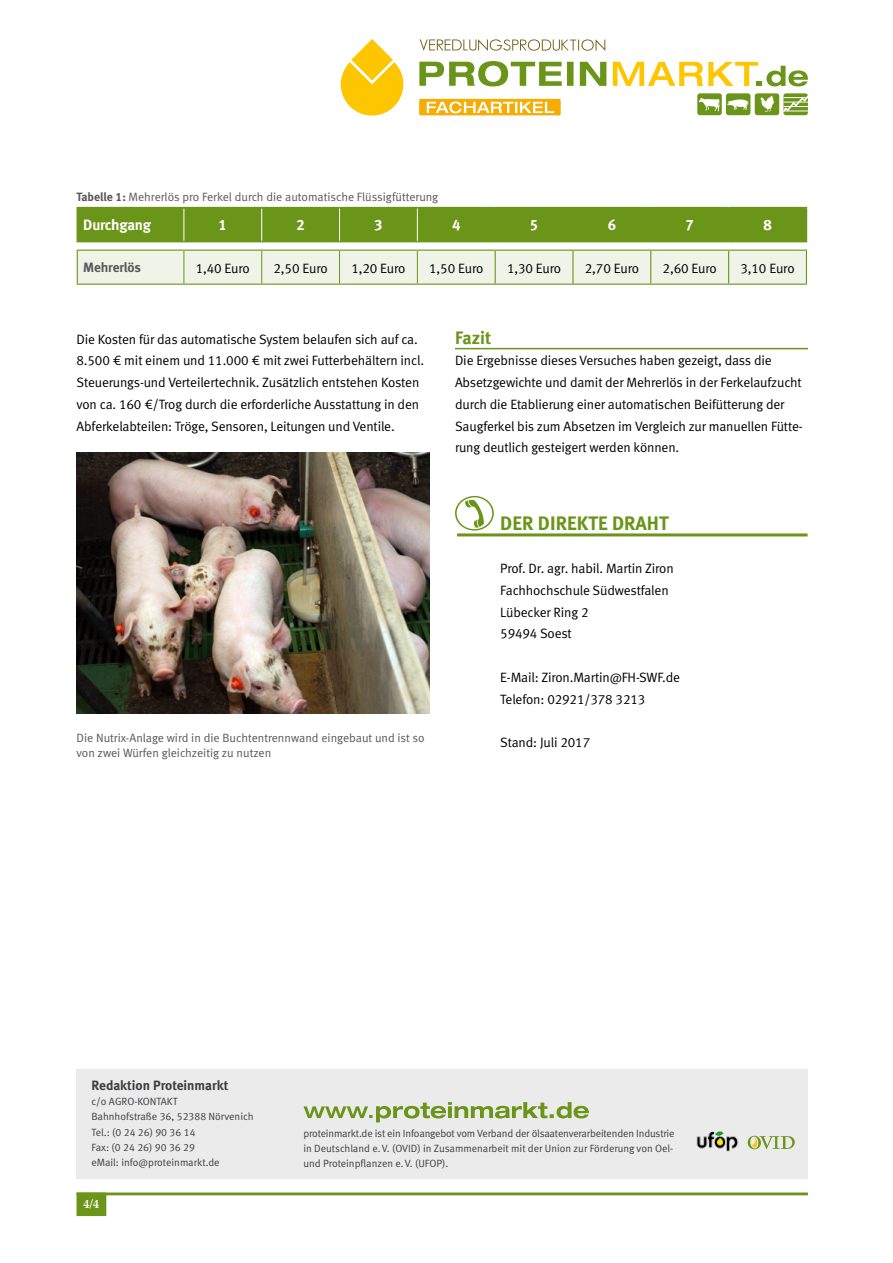
<style>
.page{position:relative;width:893px;height:1263px;background:#fff}
.page>*{position:absolute;margin:0;border:0;box-sizing:border-box;transform-origin:0 0}
.t1{font:19.5px "Meta Bold LF";letter-spacing:.005em;color:#6a9519}
.Zwischenhead{font:18px "Meta Bold LF";color:#6a9519}
.Tabelle_2{font:15px "Meta Bold LF";letter-spacing:-.015em;color:#fff}
.Text{font:13.5px/21.8px "Meta Normal LF";letter-spacing:-.01em;color:#000}
.t2{font:13.5px "Meta Bold LF";color:#3e3d40}
.Tabelle_1{font:13.5px "Meta Bold LF";letter-spacing:-.01em;color:#58585a}
.BU{font:12px/15px "Meta Normal LF";color:#58585a}
.t3{font:700 12px "Palatino Linotype";color:#fff}
.t4{font:10.5px/15px "Meta Normal LF";color:#3e3d40;text-align:justify}
.s1{font-family:"Meta Bold LF"}
</style>
<div class="page">
<hr style="left:77px;top:1192px;width:731px;height:3px;background:#6a9519">
<div style="left:77px;top:1192px;width:29px;height:24px;background:#6a9519;border:2px solid #6a9519"></div>
<svg style="left:419px;top:61px;width:143px;height:25px"></svg>
<div style="left:567px;top:62px;width:7px;height:24px;background:#6a9519"></div>
<svg style="left:580px;top:62px;width:26px;height:24px"></svg>
<svg style="left:341px;top:39px;width:62px;height:77px"></svg>
<svg style="left:420px;top:39px;width:185px;height:12px"></svg>
<div style="left:726px;top:93px;width:24px;height:22px;background:#6a9519;border-radius:3px"></div>
<svg style="left:727px;top:99px;width:21px;height:11px"></svg>
<div style="left:697px;top:93px;width:25px;height:22px;background:#6a9519;border-radius:3px"></div>
<svg style="left:699px;top:98px;width:21px;height:13px"></svg>
<div style="left:755px;top:93px;width:24px;height:22px;background:#6a9519;border-radius:3px"></div>
<svg style="left:760px;top:95px;width:14px;height:17px"></svg>
<div style="left:783px;top:93px;width:25px;height:22px;background:#6a9519;border-radius:3px"></div>
<svg style="left:783px;top:93px;width:25px;height:21px"></svg>
<svg style="left:613px;top:62px;width:195px;height:24px"></svg>
<div style="left:419px;top:99px;width:142px;height:16px;background:#f7ac03;border-radius:2px"></div>
<svg style="left:427px;top:101px;width:127px;height:12px"></svg>
<svg style="left:455px;top:495px;width:39px;height:36px"></svg>
<hr style="left:457px;top:533px;width:351px;height:3px;background:#6a9519">
<hr style="left:455px;top:348px;width:353px;height:1px;background:#6a9519">
<div style="left:77px;top:1069px;width:731px;height:109px;background:#ebebec"></div>
<svg style="left:304px;top:1102px;width:285px;height:20px;background:#bfcea5"></svg>
<svg style="left:748px;top:1136px;width:47px;height:13px"></svg>
<img style="left:692px;top:1129px;width:50px;height:27px">
<div style="left:78px;top:208px;width:728px;height:33px;background:#6a9519"></div>
<div style="left:78px;top:251px;width:728px;height:33px;background:#f0f4e8"></div>
<hr style="left:184px;top:208px;width:1px;height:33px;background:#fff">
<hr style="left:261px;top:208px;width:1px;height:33px;background:#fff">
<hr style="left:339px;top:208px;width:1px;height:33px;background:#fff">
<hr style="left:417px;top:208px;width:1px;height:33px;background:#fff">
<hr style="left:77px;top:207px;width:107px;height:1px;background:#6a9519">
<hr style="left:77px;top:208px;width:1px;height:33px;background:#6a9519">
<hr style="left:184px;top:207px;width:78px;height:1px;background:#6a9519">
<hr style="left:262px;top:207px;width:78px;height:1px;background:#6a9519">
<hr style="left:340px;top:207px;width:77px;height:1px;background:#6a9519">
<hr style="left:417px;top:207px;width:78px;height:1px;background:#6a9519">
<hr style="left:495px;top:207px;width:78px;height:1px;background:#6a9519">
<hr style="left:494px;top:208px;width:2px;height:33px;background:#6a9519">
<hr style="left:573px;top:207px;width:78px;height:1px;background:#6a9519">
<hr style="left:572px;top:208px;width:2px;height:33px;background:#6a9519">
<hr style="left:651px;top:207px;width:78px;height:1px;background:#6a9519">
<hr style="left:650px;top:208px;width:2px;height:33px;background:#6a9519">
<hr style="left:729px;top:207px;width:78px;height:1px;background:#6a9519">
<hr style="left:728px;top:208px;width:1px;height:33px;background:#6a9519">
<hr style="left:806px;top:208px;width:1px;height:33px;background:#6a9519">
<hr style="left:77px;top:241px;width:107px;height:1px;background:#6a9519">
<hr style="left:184px;top:241px;width:78px;height:1px;background:#6a9519">
<hr style="left:262px;top:241px;width:78px;height:1px;background:#6a9519">
<hr style="left:340px;top:241px;width:77px;height:1px;background:#6a9519">
<hr style="left:417px;top:241px;width:78px;height:1px;background:#6a9519">
<hr style="left:495px;top:241px;width:78px;height:1px;background:#6a9519">
<hr style="left:573px;top:241px;width:78px;height:1px;background:#6a9519">
<hr style="left:651px;top:241px;width:78px;height:1px;background:#6a9519">
<hr style="left:729px;top:241px;width:78px;height:1px;background:#6a9519">
<hr style="left:495px;top:251px;width:1px;height:33px;background:#6a9519">
<hr style="left:572px;top:251px;width:2px;height:33px;background:#6a9519">
<hr style="left:650px;top:251px;width:1px;height:33px;background:#6a9519">
<hr style="left:728px;top:251px;width:1px;height:33px;background:#6a9519">
<hr style="left:184px;top:251px;width:1px;height:33px;background:#6a9519">
<hr style="left:261px;top:251px;width:1px;height:33px;background:#6a9519">
<hr style="left:339px;top:251px;width:1px;height:33px;background:#6a9519">
<hr style="left:417px;top:251px;width:1px;height:33px;background:#6a9519">
<hr style="left:77px;top:250px;width:107px;height:1px;background:#6a9519">
<hr style="left:77px;top:251px;width:1px;height:33px;background:#6a9519">
<hr style="left:184px;top:250px;width:78px;height:1px;background:#6a9519">
<hr style="left:262px;top:250px;width:78px;height:1px;background:#6a9519">
<hr style="left:340px;top:250px;width:77px;height:1px;background:#6a9519">
<hr style="left:417px;top:250px;width:78px;height:1px;background:#6a9519">
<hr style="left:495px;top:250px;width:78px;height:1px;background:#6a9519">
<hr style="left:573px;top:250px;width:78px;height:1px;background:#6a9519">
<hr style="left:651px;top:250px;width:78px;height:1px;background:#6a9519">
<hr style="left:729px;top:250px;width:78px;height:1px;background:#6a9519">
<hr style="left:806px;top:251px;width:1px;height:33px;background:#6a9519">
<hr style="left:77px;top:284px;width:107px;height:1px;background:#6a9519">
<hr style="left:184px;top:284px;width:78px;height:1px;background:#6a9519">
<hr style="left:262px;top:284px;width:78px;height:1px;background:#6a9519">
<hr style="left:340px;top:284px;width:77px;height:1px;background:#6a9519">
<hr style="left:417px;top:284px;width:78px;height:1px;background:#6a9519">
<hr style="left:495px;top:284px;width:78px;height:1px;background:#6a9519">
<hr style="left:573px;top:284px;width:78px;height:1px;background:#6a9519">
<hr style="left:651px;top:284px;width:78px;height:1px;background:#6a9519">
<hr style="left:729px;top:284px;width:78px;height:1px;background:#6a9519">
<img style="left:77px;top:452px;width:352px;height:261px">
<p class="BU" style="left:77px;top:189px;width:363px"><span class="s1">Tabelle 1:</span> Mehrerlös pro Ferkel durch die automatische Flüssigfütterung</p>
<p class="Tabelle_2" style="left:83px;top:216px;width:69px">Durchgang</p>
<p class="Tabelle_2" style="left:219px;top:216px;width:10px">1</p>
<p class="Tabelle_2" style="left:296px;top:216px;width:10px">2</p>
<p class="Tabelle_2" style="left:374px;top:216px;width:10px">3</p>
<p class="Tabelle_2" style="left:452px;top:216px;width:10px">4</p>
<p class="Tabelle_2" style="left:530px;top:216px;width:10px">5</p>
<p class="Tabelle_2" style="left:608px;top:216px;width:10px">6</p>
<p class="Tabelle_2" style="left:685px;top:216px;width:10px">7</p>
<p class="Tabelle_2" style="left:763px;top:216px;width:10px">8</p>
<p class="Tabelle_1" style="left:83px;top:260px;width:59px">Mehrerlös</p>
<p class="Text" style="left:196px;top:257px;width:56px">1,40 Euro</p>
<p class="Text" style="left:274px;top:257px;width:56px">2,50 Euro</p>
<p class="Text" style="left:351px;top:257px;width:56px">1,20 Euro</p>
<p class="Text" style="left:429px;top:257px;width:56px">1,50 Euro</p>
<p class="Text" style="left:507px;top:257px;width:56px">1,30 Euro</p>
<p class="Text" style="left:585px;top:257px;width:56px">2,70 Euro</p>
<p class="Text" style="left:663px;top:257px;width:56px">2,60 Euro</p>
<p class="Text" style="left:740px;top:257px;width:56px">3,10 Euro</p>
<p class="Text" style="left:77px;top:328px;width:349px">Die Kosten für das automatische System belaufen sich auf ca.<br>8.500 € mit einem und 11.000 € mit zwei Futterbehältern incl.<br>Steuerungs-und Verteilertechnik. Zusätzlich entstehen Kosten von ca. 160 €/Trog durch die erforderliche Ausstattung in den Abferkelabteilen: Tröge, Sensoren, Leitungen und Ventile.</p>
<p class="Zwischenhead" style="left:455px;top:327px;width:38px">Fazit</p>
<p class="Text" style="left:455px;top:350px;width:349px">Die Ergebnisse dieses Versuches haben gezeigt, dass die Absetzgewichte und damit der Mehrerlös in der Ferkelaufzucht durch die Etablierung einer automatischen Beifütterung der Saugferkel bis zum Absetzen im Vergleich zur manuellen Fütte&shy;rung deutlich gesteigert werden können.</p>
<p class="BU" style="left:77px;top:731px;width:350px">Die Nutrix-Anlage wird in die Buchtentrennwand eingebaut und ist so von zwei Würfen gleichzeitig zu nutzen</p>
<p class="t1" style="left:500px;top:511px;width:170px">DER DIREKTE DRAHT</p>
<p class="Text" style="left:500px;top:557px;width:175px">Prof. Dr. agr. habil. Martin Ziron</p>
<p class="Text" style="left:500px;top:579px;width:170px">Fachhochschule Südwestfalen</p>
<p class="Text" style="left:500px;top:601px;width:90px">Lübecker Ring 2</p>
<p class="Text" style="left:500px;top:623px;width:73px">59494 Soest</p>
<p class="Text" style="left:500px;top:666px;width:181px">E-Mail: Ziron.Martin@FH-SWF.de</p>
<p class="Text" style="left:500px;top:688px;width:147px">Telefon: 02921/378 3213</p>
<p class="Text" style="left:500px;top:731px;width:92px">Stand: Juli 2017</p>
<p class="t2" style="left:91px;top:1077px;width:138px">Redaktion Proteinmarkt</p>
<p class="t4" style="left:91px;top:1093px;width:88px">c/o AGRO-KONTAKT</p>
<p class="t4" style="left:91px;top:1108px;width:164px">Bahnhofstraße 36, 52388 Nörvenich</p>
<p class="t4" style="left:91px;top:1125px;width:106px">Tel.: (0 24 26) 90 36 14</p>
<p class="t4" style="left:91px;top:1140px;width:105px">Fax: (0 24 26) 90 36 29</p>
<p class="t4" style="left:91px;top:1155px;width:130px">eMail: info@proteinmarkt.de</p>
<p class="t3" style="left:84px;top:1195px;width:17px">4/4</p>
<p class="t4" style="left:303px;top:1125px;width:373px">proteinmarkt.de ist ein Infoangebot vom Verband der ölsaatenverarbeitenden Industrie in Deutschland e.V. (OVID) in Zusammenarbeit mit der Union zur Förderung von Oel&shy;und Proteinpflanzen e.V. (UFOP).</p>
</div>
